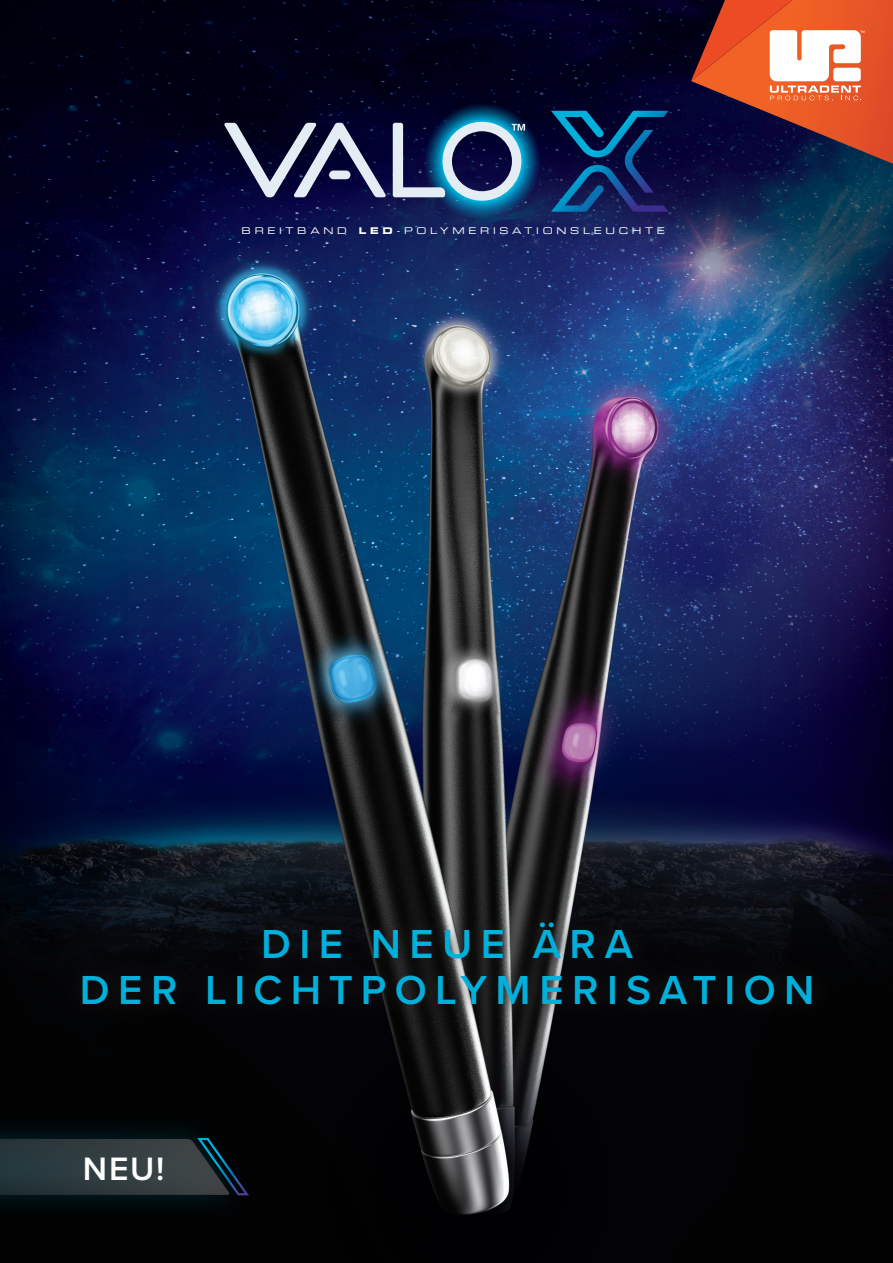
<style>
.page{position:relative;width:893px;height:1263px;background:#fff}
.page>*{position:absolute;margin:0;border:0;box-sizing:border-box;transform-origin:0 0}
.t1{font:600 42px/46px "Proxima Nova";letter-spacing:.2em;color:#00b0da;text-align:center}
.t2{font:600 33.6px "Proxima Nova";color:#fff}
.t3{font:9.3px "Eurostile LT Std Ex 2";letter-spacing:.4em;color:#fff}
.s1{font-family:"Eurostile LT Std Bold Ex 2"}
</style>
<div class="page">
<img style="left:0;top:0;width:893px;height:1263px">
<svg style="left:393px;top:102px;width:149px;height:118px;background:#304c74"></svg>
<svg style="left:224px;top:123px;width:162px;height:74px;background:#434567"></svg>
<div style="left:329px;top:171px;width:21px;height:8px;background:#e4ecf4;border-radius:4px"></div>
<svg style="left:551px;top:111px;width:117px;height:101px;background:#092b5f"></svg>
<svg style="left:60px;top:901px;width:774px;height:125px;background:#101113"></svg>
<div style="left:0;top:1116px;width:248px;height:107px;background:#00b0da;opacity:.75"></div>
<svg style="left:0;top:1137px;width:251px;height:60px;background:#273438"></svg>
<svg style="left:691px;top:0;width:202px;height:164px;background:#a85648"></svg>
<p class="t3" style="left:242px;top:225px;width:107px">BREITBAND</p>
<p class="t3" style="left:359px;top:225px;width:308px"><span class="s1">LED</span>-POLYMERISATIONSLEUCHTE</p>
<h1 class="t1" style="left:80px;top:920px;width:736px">DIE NEUE ÄRA<br>DER LICHTPOLYMERISATION</h1>
<h2 class="t2" style="left:83px;top:1143px;width:83px">NEU!</h2>
</div>
